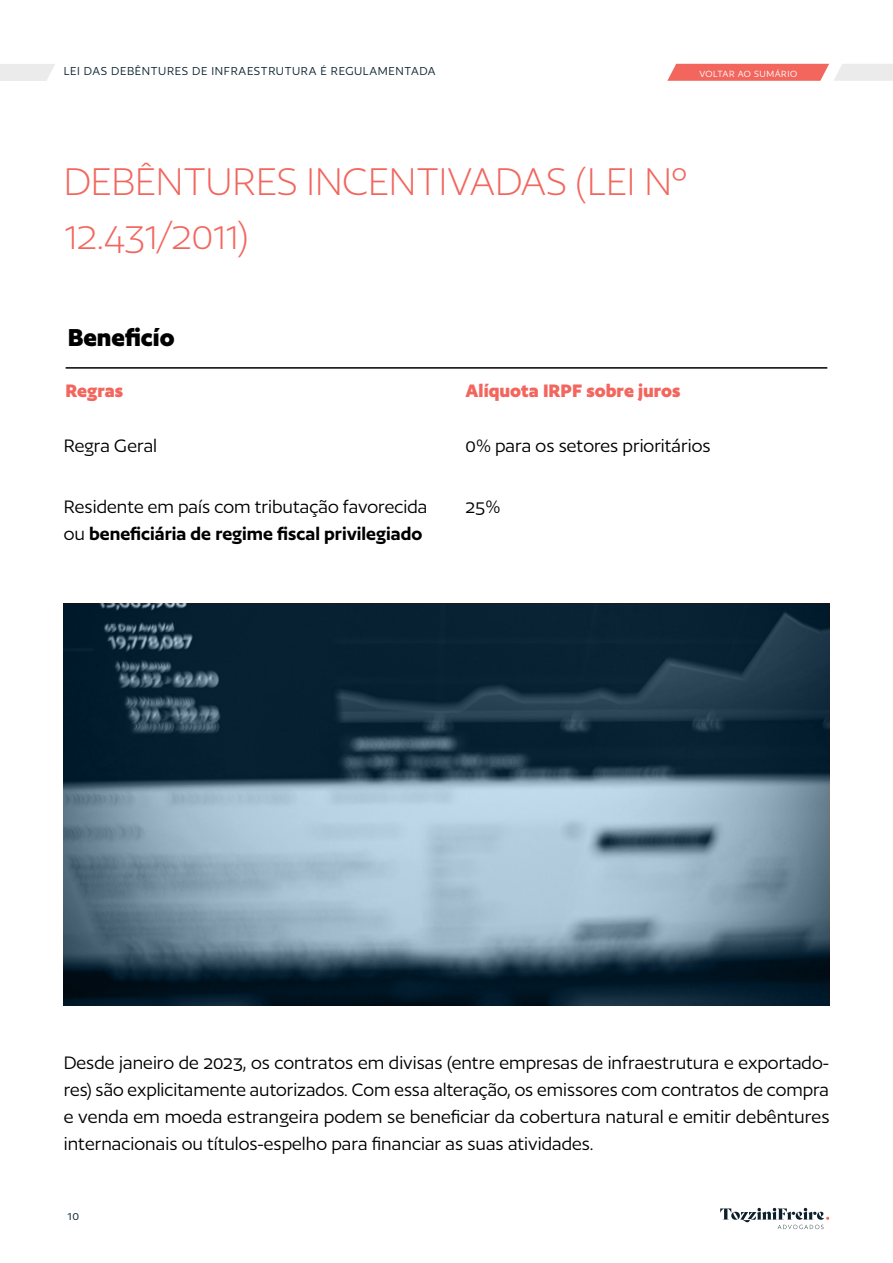
<style>
.page{position:relative;width:893px;height:1263px;background:#fff}
.page>*{position:absolute;margin:0;border:0;box-sizing:border-box;transform-origin:0 0}
.t1{font:300 45px/54px "Author";color:#f2665e}
.t2{font:700 28.5px "Author";color:#000}
.t3{font:21px/27px "Author";color:#000}
.t4{font:700 21px "Author";color:#f2665e}
.t5{font:13.5px "Author";letter-spacing:.05em;color:#0b2430}
.t6{font:10.5px "Author";letter-spacing:.05em;color:#fff}
.s1{font-weight:600}
</style>
<div class="page">
<svg style="left:720px;top:1208px;width:109px;height:21px"></svg>
<svg style="left:0;top:64px;width:55px;height:17px"></svg>
<svg style="left:667px;top:64px;width:226px;height:17px"></svg>
<hr style="left:66px;top:367px;width:761px;height:2px;background:#000">
<img style="left:64px;top:604px;width:765px;height:402px">
<p class="t5" style="left:64px;top:64px;width:373px">LEI DAS DEBÊNTURES DE INFRAESTRUTURA É REGULAMENTADA</p>
<p class="t6" style="left:699px;top:68px;width:99px">VOLTAR AO SUMÁRIO</p>
<h1 class="t1" style="left:64px;top:154px;width:625px">DEBÊNTURES INCENTIVADAS (LEI Nº<br>12.431/2011)</h1>
<h2 class="t2" style="left:68px;top:322px;width:108px">Beneficío</h2>
<p class="t4" style="left:66px;top:379px;width:59px">Regras</p>
<p class="t4" style="left:466px;top:379px;width:216px">Alíquota IRPF sobre juros</p>
<p class="t3" style="left:64px;top:432px;width:95px">Regra Geral</p>
<p class="t3" style="left:466px;top:432px;width:247px">0% para os setores prioritários</p>
<p class="t3" style="left:64px;top:493px;width:365px">Residente em país com tributação favorecida ou <span class="s1">beneficiária de regime fiscal privilegiado</span></p>
<p class="t3" style="left:466px;top:493px;width:36px">25%</p>
<p class="t3" style="left:64px;top:1048px;width:767px;text-align:justify">Desde janeiro de 2023, os contratos em divisas (entre empresas de infraestrutura e exportado&shy;res) são explicitamente autorizados. Com essa alteração, os emissores com contratos de compra e venda em moeda estrangeira podem se beneficiar da cobertura natural e emitir debêntures internacionais ou títulos-espelho para financiar as suas atividades.</p>
<p class="t5" style="left:68px;top:1209px;width:13px">10</p>
</div>
